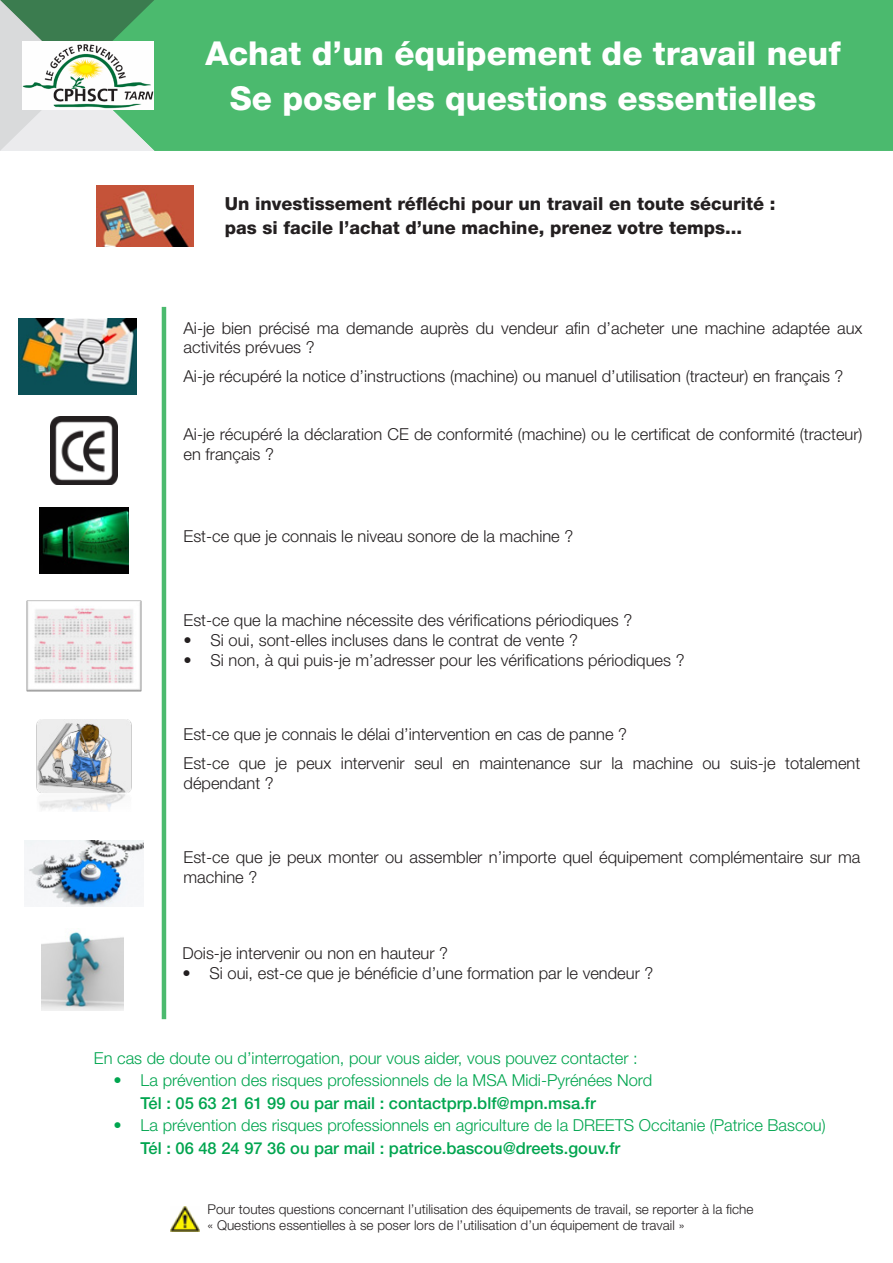
<style>
.page{position:relative;width:893px;height:1263px;background:#fff}
.page>*{position:absolute;margin:0;border:0;box-sizing:border-box;transform-origin:0 0}
.t1{font:800 33px "Helvetica Neue LT Std";color:#fff}
.t2{font:800 18px "Helvetica Neue LT Std";color:#231f20}
.t3{font:300 16.5px/19.8px "Helvetica Neue LT Std";color:#231f20}
.t4{font:300 16.5px/22.5px "Helvetica Neue LT Std";color:#00a54f}
.t5{font:300 13.5px "Helvetica Neue LT Std";color:#231f20}
.s1{font-weight:500}
</style>
<div class="page">
<div style="left:154px;top:0;width:739px;height:151px;background:#4bba6e"></div>
<svg style="left:0;top:0;width:154px;height:151px;background:#9bbda7"></svg>
<img style="left:23px;top:41px;width:130px;height:69px">
<img style="left:97px;top:186px;width:96px;height:61px">
<img style="left:19px;top:319px;width:118px;height:76px">
<img style="left:50px;top:417px;width:67px;height:68px">
<img style="left:40px;top:507px;width:88px;height:66px">
<img style="left:26px;top:600px;width:116px;height:92px">
<img style="left:36px;top:719px;width:96px;height:93px">
<img style="left:24px;top:841px;width:119px;height:65px">
<img style="left:42px;top:932px;width:82px;height:79px">
<hr style="left:162px;top:307px;width:4px;height:712px;background:#4bba6e">
<img style="left:170px;top:1206px;width:29px;height:25px">
<p class="t1" style="left:205px;top:33px;width:637px">Achat d’un équipement de travail neuf</p>
<p class="t1" style="left:230px;top:78px;width:588px">Se poser les questions essentielles</p>
<p class="t2" style="left:225px;top:193px;width:552px">Un investissement réfléchi pour un travail en toute sécurité :</p>
<p class="t2" style="left:225px;top:217px;width:519px">pas si facile l’achat d’une machine, prenez votre temps...</p>
<p class="t3" style="left:184px;top:318px;width:680px">Ai-je bien précisé ma demande auprès du vendeur afin d’acheter une machine adaptée aux activités prévues ?</p>
<p class="t3" style="left:184px;top:366px;width:661px">Ai-je récupéré la notice d’instructions (machine) ou manuel d’utilisation (tracteur) en français ?</p>
<p class="t3" style="left:184px;top:424px;width:680px">Ai-je récupéré la déclaration CE de conformité (machine) ou le certificat de conformité (tracteur) en français ?</p>
<p class="t3" style="left:184px;top:525px;width:391px">Est-ce que je connais le niveau sonore de la machine ?</p>
<p class="t3" style="left:184px;top:610px;width:450px">Est-ce que la machine nécessite des vérifications périodiques ?</p>
<p class="t3" style="left:184px;top:630px;width:396px">• Si oui, sont-elles incluses dans le contrat de vente ?</p>
<p class="t3" style="left:184px;top:650px;width:502px">• Si non, à qui puis-je m’adresser pour les vérifications périodiques ?</p>
<p class="t3" style="left:184px;top:724px;width:445px">Est-ce que je connais le délai d’intervention en cas de panne ?</p>
<p class="t3" style="left:184px;top:753px;width:678px">Est-ce que je peux intervenir seul en maintenance sur la machine ou suis-je totalement dépendant ?</p>
<p class="t3" style="left:184px;top:847px;width:678px">Est-ce que je peux monter ou assembler n’importe quel équipement complémentaire sur ma machine ?</p>
<p class="t3" style="left:182px;top:943px;width:267px">Dois-je intervenir ou non en hauteur ?</p>
<p class="t3" style="left:182px;top:963px;width:472px">• Si oui, est-ce que je bénéficie d’une formation par le vendeur ?</p>
<p class="t4" style="left:94px;top:1046px;width:545px">En cas de doute ou d’interrogation, pour vous aider, vous pouvez contacter :</p>
<p class="t4" style="left:141px;top:1068px;width:513px;text-indent:-27px">• La prévention des risques professionnels de la MSA Midi-Pyrénées Nord<br><span class="s1">Tél : 05 63 21 61 99 ou par mail : contactprp.blf@mpn.msa.fr</span></p>
<p class="t4" style="left:141px;top:1113px;width:686px;text-indent:-27px">• La prévention des risques professionnels en agriculture de la DREETS Occitanie (Patrice Bascou)<br><span class="s1">Tél : 06 48 24 97 36 ou par mail : patrice.bascou@dreets.gouv.fr</span></p>
<p class="t5" style="left:208px;top:1201px;width:547px">Pour toutes questions concernant l’utilisation des équipements de travail, se reporter à la fiche</p>
<p class="t5" style="left:208px;top:1217px;width:478px">« Questions essentielles à se poser lors de l’utilisation d’un équipement de travail »</p>
</div>
